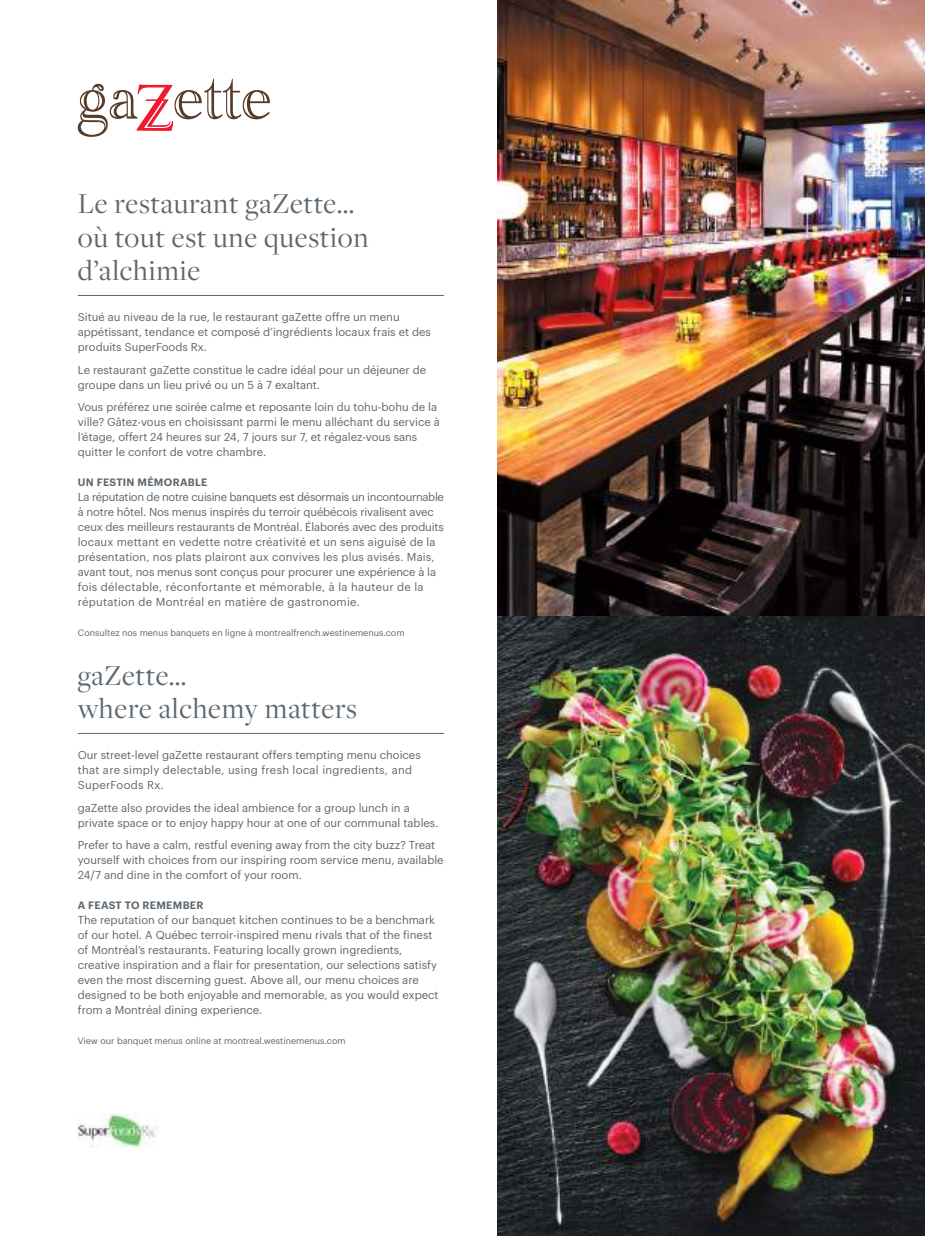
<style>
.page{position:relative;width:925px;height:1236px;background:#fff}
.page>*{position:absolute;margin:0;border:0;box-sizing:border-box;transform-origin:0 0}
.t1{font:30px/33.3px "Freight Disp Pro";letter-spacing:.025em;color:#5c666e}
.t2{font:11.25px/15px "Graphik Starwood";color:#5c666e}
.t3{font:600 10.5px "Graphik Starwood";letter-spacing:.03em;color:#5c666e}
.t4{font:9px "Graphik Starwood";color:#5c666e}
</style>
<div class="page">
<img style="left:77px;top:0;width:848px;height:1236px">
<h1 class="t1" style="left:78px;top:186px;width:292px">Le restaurant gaZette… où tout est une question d’alchimie</h1>
<p class="t2" style="left:78px;top:309px;width:355px">Situé au niveau de la rue, le restaurant gaZette offre un menu appétissant, tendance et composé d’ingrédients locaux frais et des produits SuperFoods Rx.</p>
<p class="t2" style="left:78px;top:361px;width:350px">Le restaurant gaZette constitue le cadre idéal pour un déjeuner de groupe dans un lieu privé ou un 5 à 7 exaltant.</p>
<p class="t2" style="left:78px;top:399px;width:364px">Vous préférez une soirée calme et reposante loin du tohu-bohu de la ville? Gâtez-vous en choisissant parmi le menu alléchant du service à l’étage, offert 24 heures sur 24, 7 jours sur 7, et régalez-vous sans quitter le confort de votre chambre.</p>
<p class="t3" style="left:78px;top:474px;width:35px">UN FESTIN</p>
<p class="t3" style="left:138px;top:474px;width:72px">MÉMORABLE</p>
<p class="t2" style="left:78px;top:489px;width:368px">La réputation de notre cuisine banquets est désormais un incontournable à notre hôtel. Nos menus inspirés du terroir québécois rivalisent avec ceux des meilleurs restaurants de Montréal. Élaborés avec des produits locaux mettant en vedette notre créativité et un sens aiguisé de la présentation, nos plats plairont aux convives les plus avisés. Mais, avant tout, nos menus sont conçus pour procurer une expérience à la fois délectable, réconfortante et mémorable, à la hauteur de la réputation de Montréal en matière de gastronomie.</p>
<p class="t4" style="left:78px;top:626px;width:328px">Consultez nos menus banquets en ligne à montrealfrench.westinemenus.com</p>
<h1 class="t1" style="left:78px;top:657px;width:281px">gaZette…<br>where alchemy matters</h1>
<p class="t2" style="left:78px;top:747px;width:345px">Our street-level gaZette restaurant offers tempting menu choices that are simply delectable, using fresh local ingredients, and<br>SuperFoods Rx.</p>
<p class="t2" style="left:78px;top:799px;width:362px">gaZette also provides the ideal ambience for a group lunch in a private space or to enjoy happy hour at one of our communal tables.</p>
<p class="t2" style="left:78px;top:837px;width:367px">Prefer to have a calm, restful evening away from the city buzz? Treat yourself with choices from our inspiring room service menu, available<br>24/7 and dine in the comfort of your room.</p>
<p class="t3" style="left:78px;top:897px;width:127px">A FEAST TO REMEMBER</p>
<p class="t2" style="left:78px;top:912px;width:362px">The reputation of our banquet kitchen continues to be a benchmark of our hotel. A Québec terroir-inspired menu rivals that of the finest of Montréal’s restaurants. Featuring locally grown ingredients, creative inspiration and a flair for presentation, our selections satisfy even the most discerning guest. Above all, our menu choices are designed to be both enjoyable and memorable, as you would expect from a Montréal dining experience.</p>
<p class="t4" style="left:78px;top:1034px;width:269px">View our banquet menus online at montreal.westinemenus.com</p>
</div>
